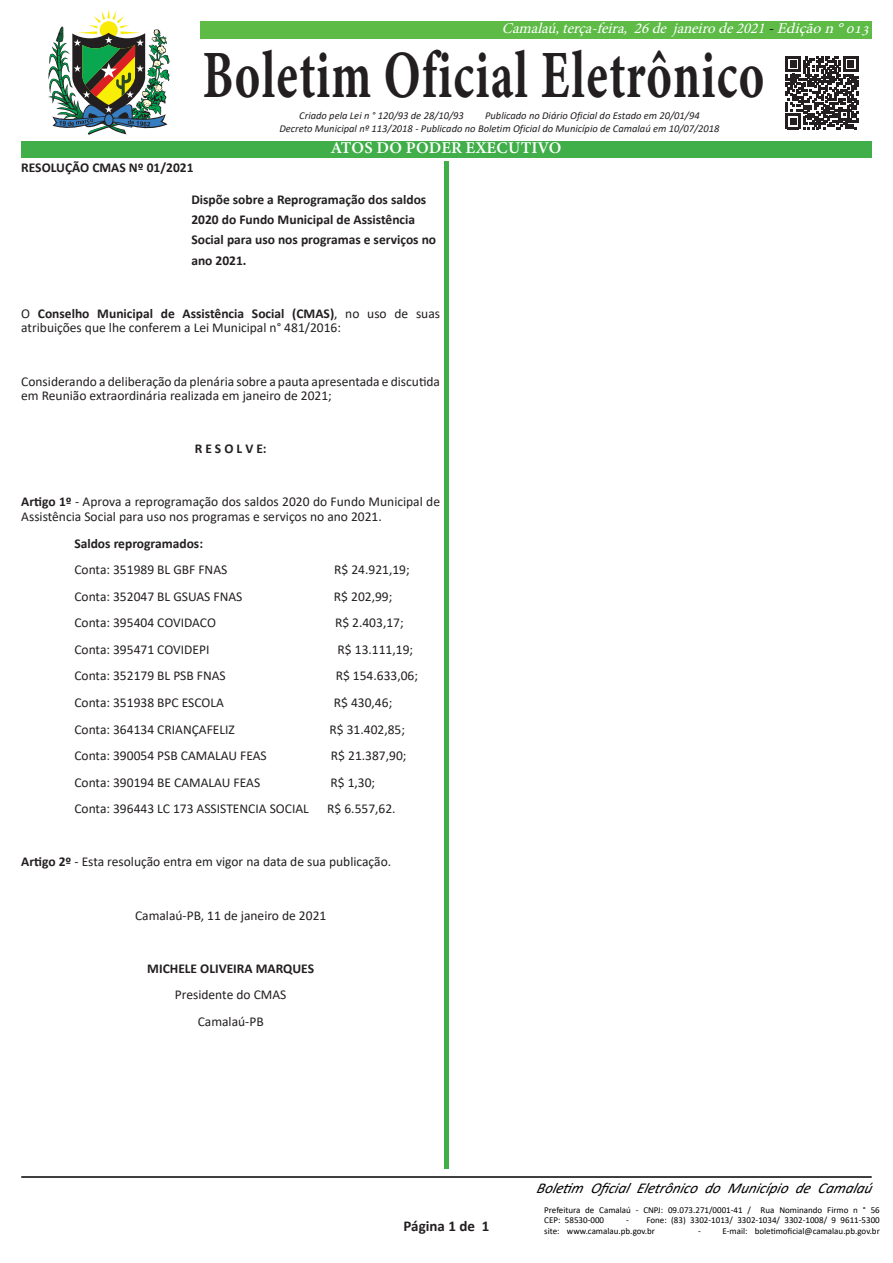
<style>
.page{position:relative;width:893px;height:1263px;background:#fff}
.page>*{position:absolute;margin:0;border:0;box-sizing:border-box;transform-origin:0 0}
.t1{font:67.65px "Minion Variable Concept";letter-spacing:.045em;color:#231f20;scale:.71 1}
.t2{font:16.5px "Minion Variable Concept";letter-spacing:.02em;color:#fff}
.t3{font:italic 15px "Minion Pro";color:#fff}
.t4{font:italic 15px "Calibri";color:#000}
.t5{font:700 15px "Calibri";color:#231f20}
.t6{font:13.5px/14.5px "Calibri";color:#231f20}
.t7{font:700 13.5px/20.2px "Calibri";color:#231f20}
.t8{font:italic 10.5px "Calibri";color:#231f20}
.t9{font:9px/10.5px "Calibri";color:#000}
.s1{color:#000}
.s2{font-weight:700}
</style>
<div class="page">
<div style="left:21px;top:21px;width:851px;height:17px;background:#5dbb46"></div>
<hr style="left:21px;top:1176px;width:851px;height:2px;background:#000">
<div style="left:444px;top:48px;width:5px;height:1121px;background:#40ae49"></div>
<div style="left:19px;top:9px;width:181px;height:132px;background:#fff"></div>
<div style="left:425px;top:40px;width:38px;height:121px;background:#fff"></div>
<svg style="left:48px;top:10px;width:122px;height:125px"></svg>
<svg style="left:104px;top:113px;width:10px;height:14px"></svg>
<div style="left:105px;top:114px;width:8px;height:11px;background:#377dc1;border-radius:50%"></div>
<div style="left:21px;top:141px;width:851px;height:16px;background:#40ae49"></div>
<svg style="left:786px;top:56px;width:72px;height:73px"></svg>
<p class="t3" style="left:502px;top:18px;width:374px">Camalaú,terça-feira, 26de j aneirode2021<span class="s1">-</span>Ediçãon°013</p>
<p class="t1" style="left:202px;top:28px;width:792px">Boletim Oficial Eletrônico</p>
<p class="t8" style="left:299px;top:108px;width:166px">Criado pela Lei n ° 120/93 de 28/10/93</p>
<p class="t8" style="left:485px;top:108px;width:216px">Publicado no Diário Oficial do Estado em 20/01/94</p>
<p class="t8" style="left:279px;top:121px;width:442px">Decreto Municipal nº 113/2018 - Publicado no Boletim Oficial do Município de Camalaú em 10/07/2018</p>
<p class="t2" style="left:332px;top:136px;width:231px">ATOS DO PODER EXECUTIVO</p>
<p class="t7" style="left:21px;top:157px;width:174px">RESOLUÇÃO CMAS Nº 01/2021</p>
<p class="t7" style="left:191px;top:189px;width:246px">Dispõe sobre a Reprogramação dos saldos<br>2020 do Fundo Municipal de Assistência<br>Social para uso nos programas e serviços no ano 2021.</p>
<p class="t6" style="left:21px;top:306px;width:420px">O <span class="s2">Conselho Municipal de Assistência Social (CMAS)</span>, no uso de suas atribuições que lhe conferem a Lei Municipal n° 481/2016:</p>
<p class="t6" style="left:21px;top:373px;width:420px">Considerando a deliberação da plenária sobre a pauta apresentada e discutida em Reunião extraordinária realizada em janeiro de 2021;</p>
<p class="t7" style="left:195px;top:438px;width:74px">R E S O L V E:</p>
<p class="t6" style="left:21px;top:494px;width:420px"><span class="s2">Artigo 1º</span> - Aprova a reprogramação dos saldos 2020 do Fundo Municipal de<br>Assistência Social para uso nos programas e serviços no ano 2021.</p>
<p class="t7" style="left:74px;top:533px;width:130px">Saldos reprogramados:</p>
<p class="t6" style="left:74px;top:562px;width:155px">Conta: 351989 BL GBF FNAS</p>
<p class="t6" style="left:334px;top:562px;width:77px">R$ 24.921,19;</p>
<p class="t6" style="left:74px;top:589px;width:170px">Conta: 352047 BL GSUAS FNAS</p>
<p class="t6" style="left:334px;top:589px;width:60px">R$ 202,99;</p>
<p class="t6" style="left:74px;top:615px;width:143px">Conta: 395404 COVIDACO</p>
<p class="t6" style="left:335px;top:615px;width:70px">R$ 2.403,17;</p>
<p class="t6" style="left:74px;top:642px;width:137px">Conta: 395471 COVIDEPI</p>
<p class="t6" style="left:338px;top:642px;width:77px">R$ 13.111,19;</p>
<p class="t6" style="left:74px;top:668px;width:153px">Conta: 352179 BL PSB FNAS</p>
<p class="t6" style="left:336px;top:668px;width:84px">R$ 154.633,06;</p>
<p class="t6" style="left:74px;top:695px;width:151px">Conta: 351938 BPC ESCOLA</p>
<p class="t6" style="left:334px;top:695px;width:60px">R$ 430,46;</p>
<p class="t6" style="left:74px;top:721px;width:162px">Conta: 364134 CRIANÇAFELIZ</p>
<p class="t6" style="left:329px;top:721px;width:77px">R$ 31.402,85;</p>
<p class="t6" style="left:74px;top:748px;width:194px">Conta: 390054 PSB CAMALAU FEAS</p>
<p class="t6" style="left:331px;top:748px;width:77px">R$ 21.387,90;</p>
<p class="t6" style="left:74px;top:775px;width:187px">Conta: 390194 BE CAMALAU FEAS</p>
<p class="t6" style="left:330px;top:775px;width:46px">R$ 1,30;</p>
<p class="t6" style="left:74px;top:801px;width:236px">Conta: 396443 LC 173 ASSISTENCIA SOCIAL</p>
<p class="t6" style="left:327px;top:801px;width:70px">R$ 6.557,62.</p>
<p class="t6" style="left:21px;top:854px;width:371px"><span class="s2">Artigo 2º</span> - Esta resolução entra em vigor na data de sua publicação.</p>
<p class="t6" style="left:135px;top:907px;width:193px">Camalaú-PB, 11 de janeiro de 2021</p>
<p class="t7" style="left:147px;top:958px;width:168px">MICHELE OLIVEIRA MARQUES</p>
<p class="t6" style="left:175px;top:987px;width:113px">Presidente do CMAS</p>
<p class="t6" style="left:198px;top:1014px;width:68px">Camalaú-PB</p>
<p class="t5" style="left:404px;top:1215px;width:87px">Página 1 de 1</p>
<p class="t4" style="left:536px;top:1178px;width:342px">Boletim Oficial Eletrônico do Município de Camalaú</p>
<p class="t9" style="left:544px;top:1204px;width:337px">Prefeitura de Camalaú - CNPJ: 09.073.271/0001-41 / Rua Nominando Firmo n ° 56<br>CEP: 58530-000</p>
<p class="t9" style="left:544px;top:1214px;width:337px;text-indent:82px">- Fone: (83) 3302-1013/ 3302-1034/ 3302-1008/ 9 9611-5300 site: www.camalau.pb.gov.br</p>
<p class="t9" style="left:698px;top:1225px;width:183px">- E-mail: boletimoficial@camalau.pb.gov.br</p>
</div>
